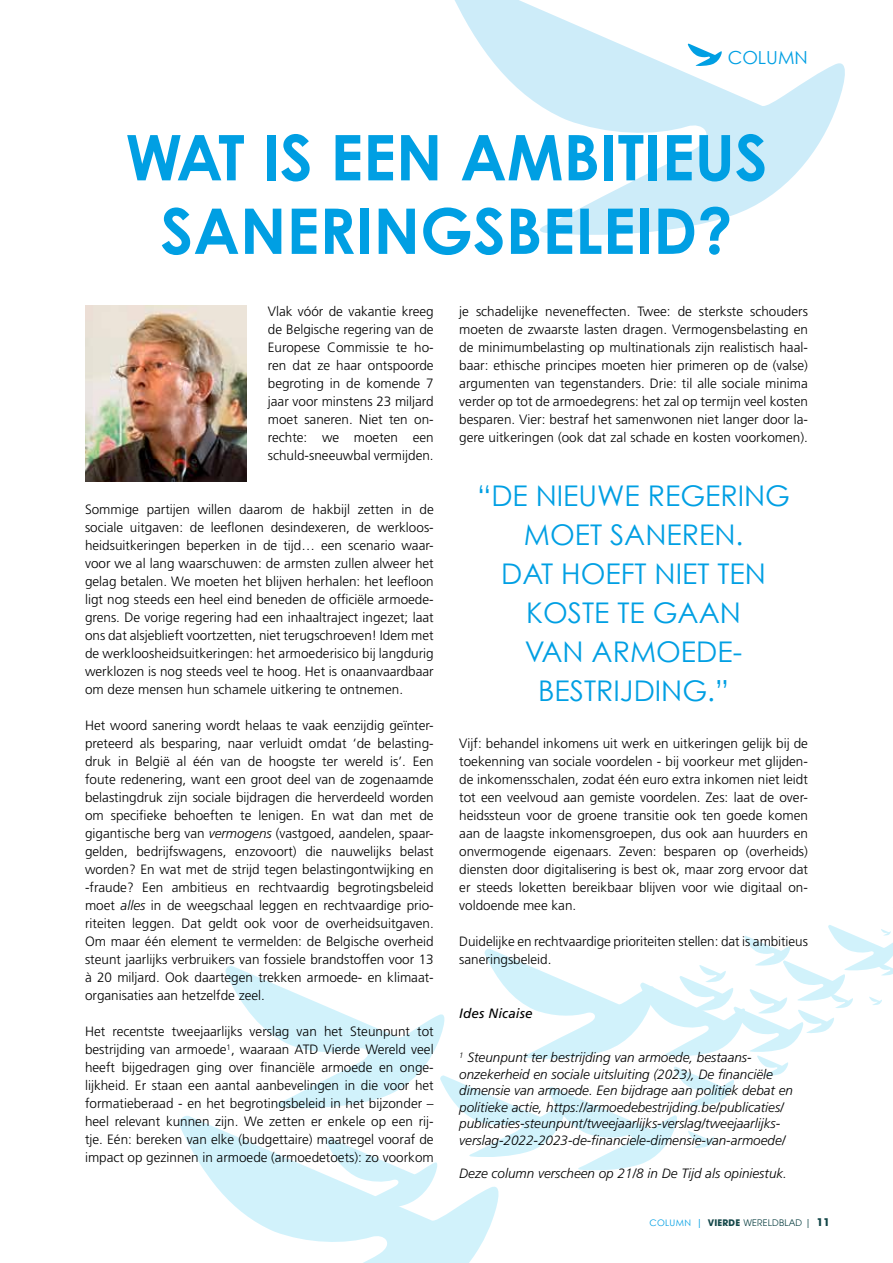
<style>
.page{position:relative;width:893px;height:1263px;background:#fff}
.page>*{position:absolute;margin:0;border:0;box-sizing:border-box;transform-origin:0 0}
.t1{font:700 63px/73.5px "Century Gothic";color:#009fe3;text-align:center}
.t2{font:28.5px/39px "Century Gothic";color:#009fe3;text-align:center}
.t3{font:18px "Century Gothic";color:#009fe3}
.t4{font:300 13.5px/18px "Frutiger LT Std";color:#000;text-align:justify}
.t5{font:italic 300 13.5px/16.5px "Frutiger LT Std";color:#000}
.t6{font:italic 13.5px "Frutiger LT Std";letter-spacing:.01em;color:#000}
.t7{font:9px "ITC Avant Garde Pro";letter-spacing:.02em;color:#144749}
.s1{font-style:italic}
.s2{font-family:"Century Gothic";color:#009fe3}
.s3{color:#009fe3}
.s4{font-weight:700}
.s5{font-weight:700;font-size:10.5px}
</style>
<div class="page">
<svg style="left:179px;top:1116px;width:316px;height:147px"></svg>
<svg style="left:224px;top:925px;width:669px;height:286px"></svg>
<img style="left:85px;top:305px;width:162px;height:177px">
<svg style="left:454px;top:0;width:391px;height:235px"></svg>
<svg style="left:688px;top:43px;width:34px;height:23px"></svg>
<h3 class="t3" style="left:728px;top:46px;width:82px">COLUMN</h3>
<h1 class="t1" style="left:125px;top:119px;width:644px">WAT IS EEN AMBITIEUS<br>SANERINGSBELEID?</h1>
<p class="t4" style="left:268px;top:303px;width:167px">Vlak vóór de vakantie kreeg de Belgische regering van de Europese Commissie te ho&shy;ren dat ze haar ontspoorde begroting in de komende 7 jaar voor minstens 23 miljard moet saneren. Niet ten on&shy;rechte: we moeten een schuld-sneeuwbal vermijden.</p>
<p class="t4" style="left:85px;top:501px;width:350px">Sommige partijen willen daarom de hakbijl zetten in de sociale uitgaven: de leeflonen desindexeren, de werkloos&shy;heidsuitkeringen beperken in de tijd… een scenario waar&shy;voor we al lang waarschuwen: de armsten zullen alweer het gelag betalen. We moeten het blijven herhalen: het leefloon ligt nog steeds een heel eind beneden de officiële armoede&shy;grens. De vorige regering had een inhaaltraject ingezet; laat ons dat alsjeblieft voortzetten, niet terugschroeven! Idem met de werkloosheidsuitkeringen: het armoederisico bij langdurig werklozen is nog steeds veel te hoog. Het is onaanvaardbaar om deze mensen hun schamele uitkering te ontnemen.</p>
<p class="t4" style="left:85px;top:717px;width:350px">Het woord sanering wordt helaas te vaak eenzijdig geïnter&shy;preteerd als besparing, naar verluidt omdat ‘de belasting&shy;druk in België al één van de hoogste ter wereld is’. Een foute redenering, want een groot deel van de zogenaamde belastingdruk zijn sociale bijdragen die herverdeeld worden om specifieke behoeften te lenigen. En wat dan met de gigantische berg van <span class="s1">vermogens</span> (vastgoed, aandelen, spaar&shy;gelden, bedrijfswagens, enzovoort) die nauwelijks belast worden? En wat met de strijd tegen belastingontwijking en -fraude? Een ambitieus en rechtvaardig begrotingsbeleid moet <span class="s1">alles</span> in de weegschaal leggen en rechtvaardige prio&shy;riteiten leggen. Dat geldt ook voor de overheidsuitgaven.<br>Om maar één element te vermelden: de Belgische overheid steunt jaarlijks verbruikers van fossiele brandstoffen voor 13 à 20 miljard. Ook daartegen trekken armoede- en klimaat&shy;organisaties aan hetzelfde zeel.</p>
<p class="t4" style="left:85px;top:1023px;width:350px">Het recentste tweejaarlijks verslag van het Steunpunt tot bestrijding van armoede<sup>1</sup>, waaraan ATD Vierde Wereld veel heeft bijgedragen ging over financiële armoede en onge&shy;lijkheid. Er staan een aantal aanbevelingen in die voor het formatieberaad - en het begrotingsbeleid in het bijzonder – heel relevant kunnen zijn. We zetten er enkele op een rij&shy;tje. Eén: bereken van elke (budgettaire) maatregel vooraf de impact op gezinnen in armoede (armoedetoets): zo voorkom</p>
<p class="t4" style="left:459px;top:303px;width:350px">je schadelijke neveneffecten. Twee: de sterkste schouders moeten de zwaarste lasten dragen. Vermogensbelasting en de minimumbelasting op multinationals zijn realistisch haal&shy;baar: ethische principes moeten hier primeren op de (valse) argumenten van tegenstanders. Drie: til alle sociale minima verder op tot de armoedegrens: het zal op termijn veel kosten besparen. Vier: bestraf het samenwonen niet langer door la&shy;gere uitkeringen (ook dat zal schade en kosten voorkomen).</p>
<h2 class="t2" style="left:477px;top:476px;width:315px">“DE NIEUWE REGERING<br>MOET SANEREN.<br>DAT HOEFT NIET TEN<br>KOSTE TE GAAN<br>VAN ARMOEDE-<br>BESTRIJDING.”</h2>
<p class="t4" style="left:459px;top:735px;width:350px">Vijf: behandel inkomens uit werk en uitkeringen gelijk bij de toekenning van sociale voordelen - bij voorkeur met glijden&shy;de inkomensschalen, zodat één euro extra inkomen niet leidt tot een veelvoud aan gemiste voordelen. Zes: laat de over&shy;heidssteun voor de groene transitie ook ten goede komen aan de laagste inkomensgroepen, dus ook aan huurders en onvermogende eigenaars. Zeven: besparen op (overheids) diensten door digitalisering is best ok, maar zorg ervoor dat er steeds loketten bereikbaar blijven voor wie digitaal on&shy;voldoende mee kan.</p>
<p class="t4" style="left:459px;top:933px;width:350px">Duidelijke en rechtvaardige prioriteiten stellen: dat is ambitieus saneringsbeleid.</p>
<p class="t6" style="left:459px;top:1006px;width:75px">Ides Nicaise</p>
<p class="t5" style="left:459px;top:1050px;width:335px"><sup>1</sup> Steunpunt ter bestrijding van armoede, bestaans&shy;onzekerheid en sociale uitsluiting (2023), De financiële dimensie van armoede. Een bijdrage aan politiek debat en politieke actie, https://armoedebestrijding.be/publicaties/ publicaties--steunpunt/tweejaarlijks-verslag/tweejaarlijks-- verslag-2022-2023-de-financiele-dimensie-van-armoede/</p>
<p class="t5" style="left:459px;top:1165px;width:329px">Deze column verscheen op 21/8 in De Tijd als opiniestuk.</p>
<p class="t7" style="left:649px;top:1217px;width:182px"><span class="s2">COLUMN</span> <span class="s3">|</span> <span class="s4">VIERDE</span> WERELDBLAD | <span class="s5">11</span></p>
</div>
